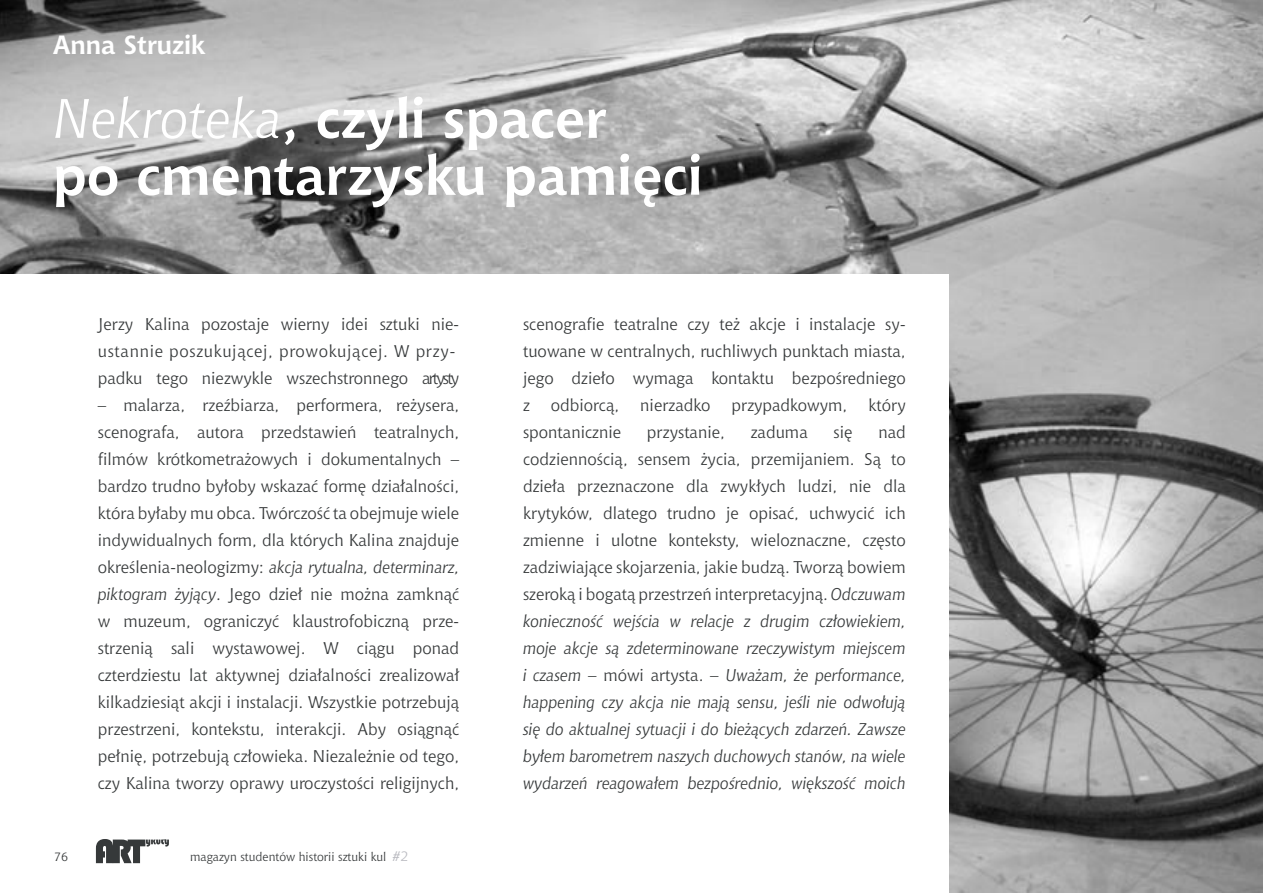
<style>
.page{position:relative;width:1263px;height:893px;background:#fff}
.page>*{position:absolute;margin:0;border:0;box-sizing:border-box;transform-origin:0 0}
.t1{font:700 54px "Chianti PL";color:#fff}
.t2{font:700 25.5px "Chianti PL";color:#fff}
.t3{font:16.5px/27px "Chianti PL";color:#36393a;text-align:justify}
.t4{font:italic 16.5px/27px "Chianti PL";color:#36393a;text-align:justify}
.t5{font:13.5px "Chianti PL";color:#b9bac0}
.t6{font:12px "Chianti PL";color:#36393a}
.s1{font-weight:400;font-style:italic}
.s2{font-style:italic}
.s3{font-style:normal}
</style>
<div class="page">
<img style="left:0;top:0;width:1263px;height:893px">
<div style="left:0;top:274px;width:948px;height:619px;background:#fff"></div>
<svg style="left:96px;top:839px;width:73px;height:24px"></svg>
<p class="t2" style="left:53px;top:29px;width:154px">Anna Struzik</p>
<p class="t1" style="left:53px;top:85px;width:554px"><span class="s1">Nekroteka</span>, czyli spacer</p>
<p class="t1" style="left:53px;top:142px;width:651px">po cmentarzysku pamięci</p>
<p class="t3" style="left:98px;top:310px;width:363px">Jerzy Kalina pozostaje wierny idei sztuki nie&shy;ustannie poszukującej, prowokującej. W przy-</p>
<p class="t3" style="left:98px;top:364px;width:363px">padku tego niezwykle wszechstronnego artysty</p>
<p class="t3" style="left:98px;top:391px;width:363px">– malarza, rzeźbiarza, performera, reżysera, scenografa, autora przedstawień teatralnych, filmów krótkometrażowych i dokumentalnych – bardzo trudno byłoby wskazać formę działalności, która byłaby mu obca. Twórczość ta obejmuje wiele indywidualnych form, dla których Kalina znajduje określenia-neologizmy: <span class="s2">akcja rytualna, determinarz, piktogram żyjący</span>. Jego dzieł nie można zamknąć w muzeum, ograniczyć klaustrofobiczną prze&shy;strzenią sali wystawowej. W ciągu ponad czterdziestu lat aktywnej działalności zrealizował kilkadziesiąt akcji i instalacji. Wszystkie potrzebują przestrzeni, kontekstu, interakcji. Aby osiągnąć pełnię, potrzebują człowieka. Niezależnie od tego, czy Kalina tworzy oprawy uroczystości religijnych,</p>
<p class="t6" style="left:54px;top:849px;width:16px">76</p>
<p class="t6" style="left:190px;top:849px;width:198px">magazyn studentów historii sztuki kul</p>
<p class="t5" style="left:393px;top:847px;width:17px">#2</p>
<p class="t3" style="left:523px;top:310px;width:384px">scenografie teatralne czy też akcje i instalacje sy&shy;tuowane w centralnych, ruchliwych punktach miasta, jego dzieło wymaga kontaktu bezpośredniego z</p>
<p class="t3" style="left:551px;top:391px;width:70px">odbiorcą,</p>
<p class="t3" style="left:640px;top:391px;width:72px">nierzadko</p>
<p class="t3" style="left:731px;top:391px;width:117px">przypadkowym,</p>
<p class="t3" style="left:868px;top:391px;width:39px">który</p>
<p class="t3" style="left:523px;top:418px;width:100px">spontanicznie</p>
<p class="t3" style="left:647px;top:418px;width:80px">przystanie,</p>
<p class="t3" style="left:751px;top:418px;width:58px">zaduma</p>
<p class="t3" style="left:833px;top:418px;width:20px">się</p>
<p class="t4" style="left:523px;top:418px;width:384px;text-indent:355px"><span class="s3">nad codziennością, sensem życia, przemijaniem. Są to dzieła przeznaczone dla zwykłych ludzi, nie dla krytyków, dlatego trudno je opisać, uchwycić ich zmienne i ulotne konteksty, wieloznaczne, często zadziwiające skojarzenia, jakie budzą. Tworzą bowiem szeroką i bogatą przestrzeń interpretacyjną.</span> Odczuwam konieczność wejścia w relacje z drugim człowiekiem, moje akcje są zdeterminowane rzeczywistym miejscem i czasem <span class="s3">– mówi artysta. –</span> Uważam, że performance, happening czy akcja nie mają sensu, jeśli nie odwołują się do aktualnej sytuacji i do bieżących zdarzeń. Zawsze byłem barometrem naszych duchowych stanów, na wiele wydarzeń reagowałem bezpośrednio, większość moich</p>
</div>
